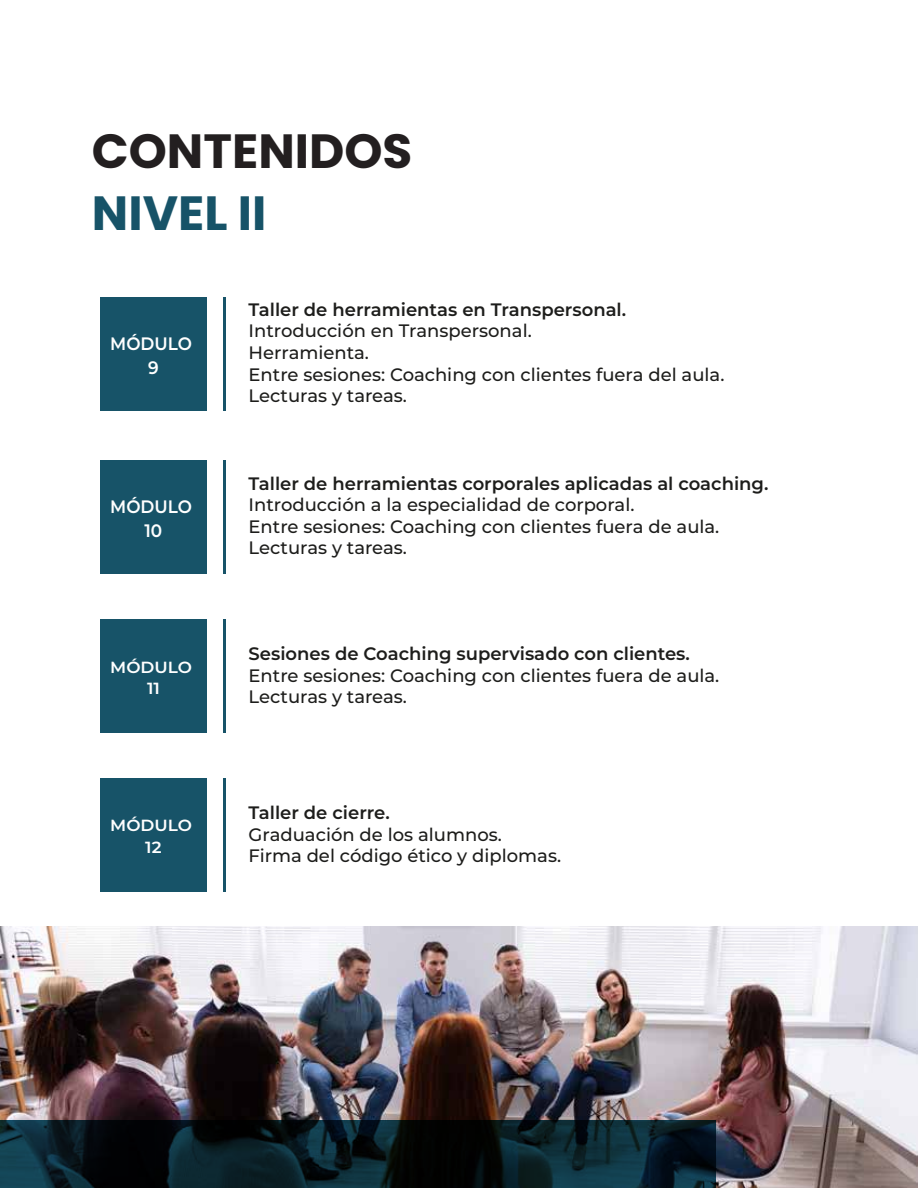
<style>
.page{position:relative;width:918px;height:1188px;background:#fff}
.page>*{position:absolute;margin:0;border:0;box-sizing:border-box;transform-origin:0 0}
.t1{font:700 48px "Poppins";color:#231f20}
.t2{font:700 48px "Poppins";color:#175368}
.t3{font:500 18px/21.6px "Montserrat";color:#1d1d1b}
.t4{font:600 18px "Montserrat";color:#1d1d1b}
.t5{font:600 18px/23.5px "Montserrat";color:#fff;text-align:center;scale:.94 1}
.t6{font:600 16.2px/21.1px "Montserrat";color:#fff;text-align:center;scale:1.05 1}
</style>
<div class="page">
<img style="left:0;top:926px;width:918px;height:262px">
<div style="left:100px;top:297px;width:107px;height:114px;background:#175368"></div>
<div style="left:100px;top:460px;width:107px;height:114px;background:#175368"></div>
<hr style="left:223px;top:460px;width:2px;height:114px;background:#175368">
<hr style="left:223px;top:297px;width:2px;height:114px;background:#175368">
<div style="left:100px;top:619px;width:107px;height:114px;background:#175368"></div>
<hr style="left:223px;top:619px;width:2px;height:114px;background:#175368">
<div style="left:100px;top:778px;width:107px;height:114px;background:#175368"></div>
<hr style="left:223px;top:778px;width:2px;height:114px;background:#175368">
<svg style="left:0;top:1120px;width:716px;height:68px;background:#081b22"></svg>
<h1 class="t1" style="left:92px;top:123px;width:322px">CONTENIDOS</h1>
<h1 class="t2" style="left:92px;top:185px;width:176px">NIVEL II</h1>
<p class="t5" style="left:110px;top:331px;width:88px">MÓDULO<br>9</p>
<p class="t5" style="left:110px;top:494px;width:88px">MÓDULO<br>10</p>
<p class="t6" style="left:110px;top:656px;width:79px">MÓDULO<br>11</p>
<p class="t6" style="left:110px;top:814px;width:79px">MÓDULO<br>12</p>
<p class="t4" style="left:249px;top:297px;width:379px">Taller de herramientas en Transpersonal.</p>
<p class="t3" style="left:249px;top:320px;width:477px">Introducción en Transpersonal.<br>Herramienta.<br>Entre sesiones: Coaching con clientes fuera del aula.<br>Lecturas y tareas.</p>
<p class="t4" style="left:249px;top:470px;width:521px">Taller de herramientas corporales aplicadas al coaching.</p>
<p class="t3" style="left:249px;top:493px;width:472px">Introducción a la especialidad de corporal.<br>Entre sesiones: Coaching con clientes fuera de aula.<br>Lecturas y tareas.</p>
<p class="t4" style="left:249px;top:641px;width:443px">Sesiones de Coaching supervisado con clientes.</p>
<p class="t3" style="left:249px;top:664px;width:472px">Entre sesiones: Coaching con clientes fuera de aula.<br>Lecturas y tareas.</p>
<p class="t4" style="left:249px;top:800px;width:143px">Taller de cierre.</p>
<p class="t3" style="left:249px;top:823px;width:314px">Graduación de los alumnos.<br>Firma del código ético y diplomas.</p>
</div>
